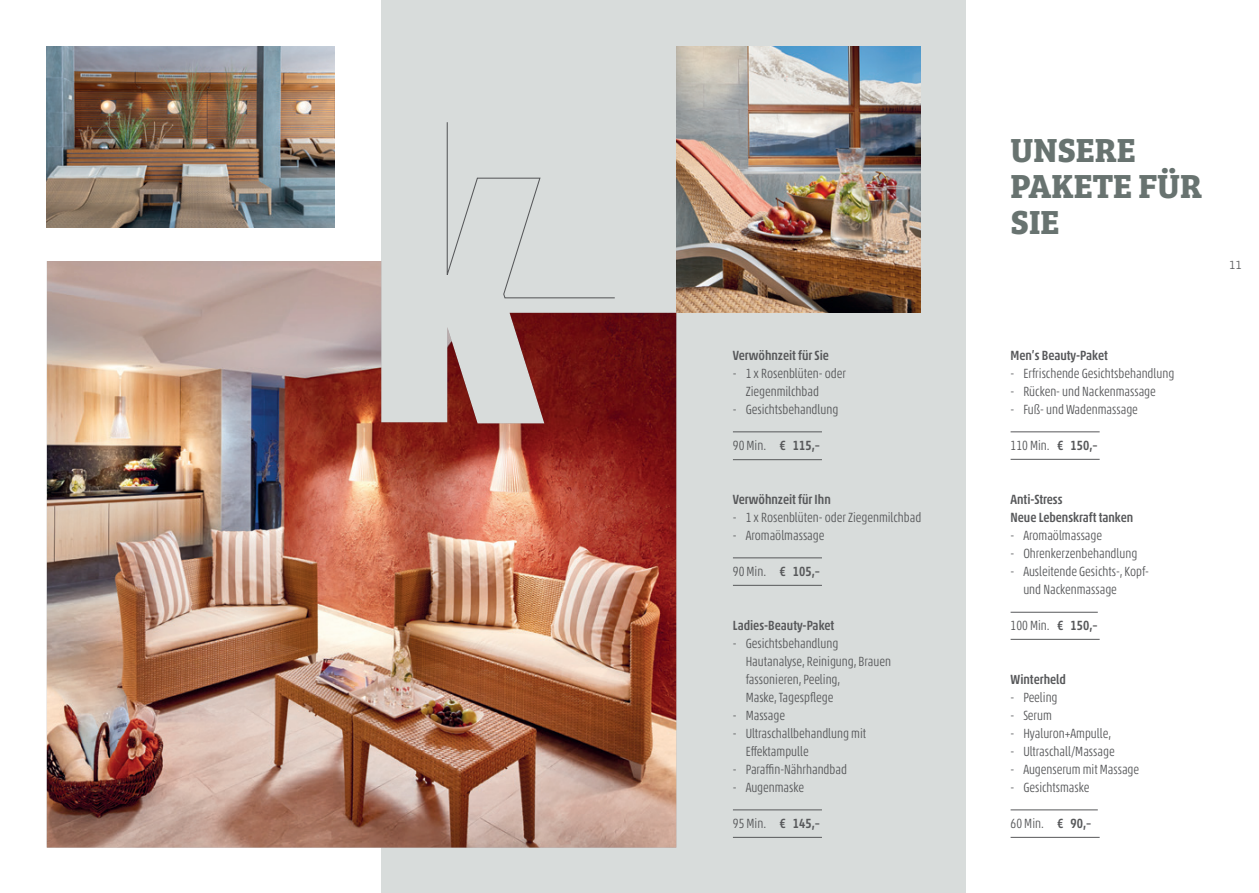
<style>
.page{position:relative;width:1259px;height:893px;background:#fff}
.page>*{position:absolute;margin:0;border:0;box-sizing:border-box;transform-origin:0 0}
.t1{font:700 34.5px/36px "Bree Serif";color:#687370}
.t2{font:300 condensed 13.5px/18px "Akko Pro";color:#57585a}
.t3{font:500 condensed 13.5px/18px "Akko Pro";color:#57585a}
.t4{font:300 12px "Akko Pro";color:#57585a}
.s1{font-weight:500}
</style>
<div class="page">
<div style="left:381px;top:0;width:585px;height:893px;background:#d8dcdb"></div>
<svg style="left:446px;top:122px;width:95px;height:139px"></svg>
<img style="left:47px;top:47px;width:287px;height:180px">
<hr style="left:733px;top:432px;width:89px;height:1px;background:#57585a">
<hr style="left:733px;top:459px;width:89px;height:1px;background:#57585a">
<hr style="left:733px;top:558px;width:89px;height:1px;background:#57585a">
<hr style="left:733px;top:585px;width:89px;height:1px;background:#57585a">
<hr style="left:733px;top:810px;width:89px;height:1px;background:#57585a">
<hr style="left:733px;top:837px;width:89px;height:1px;background:#57585a">
<hr style="left:1010px;top:432px;width:89px;height:1px;background:#57585a">
<hr style="left:1010px;top:459px;width:89px;height:1px;background:#57585a">
<hr style="left:1010px;top:612px;width:87px;height:1px;background:#57585a">
<hr style="left:1010px;top:639px;width:89px;height:1px;background:#57585a">
<hr style="left:1010px;top:810px;width:87px;height:1px;background:#57585a">
<hr style="left:1010px;top:837px;width:89px;height:1px;background:#57585a">
<img style="left:676px;top:47px;width:245px;height:266px">
<img style="left:47px;top:261px;width:629px;height:587px">
<p class="t3" style="left:733px;top:346px;width:98px">Verwöhnzeit für Sie</p>
<p class="t2" style="left:745px;top:364px;width:102px;text-indent:-13px">- 1 x Rosenblüten- oder<br>Ziegenmilchbad</p>
<p class="t2" style="left:733px;top:400px;width:107px">- Gesichtsbehandlung</p>
<p class="t2" style="left:733px;top:436px;width:89px">90 Min. <span class="s1">€ 115,–</span></p>
<p class="t3" style="left:733px;top:490px;width:99px">Verwöhnzeit für Ihn</p>
<p class="t2" style="left:733px;top:508px;width:190px">- 1 x Rosenblüten- oder Ziegenmilchbad</p>
<p class="t2" style="left:733px;top:526px;width:93px">- Aromaölmassage</p>
<p class="t2" style="left:733px;top:562px;width:89px">90 Min. <span class="s1">€ 105,–</span></p>
<p class="t3" style="left:733px;top:616px;width:103px">Ladies-Beauty-Paket</p>
<p class="t2" style="left:745px;top:634px;width:147px;text-indent:-13px">- Gesichtsbehandlung<br>Hautanalyse, Reinigung, Brauen fassonieren, Peeling,<br>Maske, Tagespflege</p>
<p class="t2" style="left:733px;top:706px;width:54px">- Massage</p>
<p class="t2" style="left:745px;top:724px;width:122px;text-indent:-13px">- Ultraschallbehandlung mit<br>Effektampulle</p>
<p class="t2" style="left:733px;top:760px;width:116px">- Paraffin-Nährhandbad</p>
<p class="t2" style="left:733px;top:778px;width:73px">- Augenmaske</p>
<p class="t2" style="left:733px;top:814px;width:89px">95 Min. <span class="s1">€ 145,–</span></p>
<h1 class="t1" style="left:1010px;top:130px;width:193px">UNSERE<br>PAKETE FÜR<br>SIE</h1>
<p class="t4" style="left:1229px;top:257px;width:15px">11</p>
<p class="t3" style="left:1010px;top:346px;width:99px">Men’s Beauty-Paket</p>
<p class="t2" style="left:1010px;top:364px;width:165px">- Erfrischende Gesichtsbehandlung</p>
<p class="t2" style="left:1010px;top:382px;width:147px">- Rücken- und Nackenmassage</p>
<p class="t2" style="left:1010px;top:400px;width:129px">- Fuß- und Wadenmassage</p>
<p class="t2" style="left:1010px;top:436px;width:89px">110 Min. <span class="s1">€ 150,–</span></p>
<p class="t3" style="left:1010px;top:490px;width:124px">Anti-Stress<br>Neue Lebenskraft tanken</p>
<p class="t2" style="left:1010px;top:526px;width:93px">- Aromaölmassage</p>
<p class="t2" style="left:1010px;top:544px;width:128px">- Ohrenkerzenbehandlung</p>
<p class="t2" style="left:1023px;top:562px;width:127px;text-indent:-13px">- Ausleitende Gesichts-, Kopf&shy;und Nackenmassage</p>
<p class="t2" style="left:1010px;top:616px;width:89px">100 Min. <span class="s1">€ 150,–</span></p>
<p class="t3" style="left:1010px;top:670px;width:57px">Winterheld</p>
<p class="t2" style="left:1010px;top:688px;width:48px">- Peeling</p>
<p class="t2" style="left:1010px;top:706px;width:43px">- Serum</p>
<p class="t2" style="left:1010px;top:724px;width:102px">- Hyaluron+Ampulle,</p>
<p class="t2" style="left:1010px;top:742px;width:106px">- Ultraschall/Massage</p>
<p class="t2" style="left:1010px;top:760px;width:130px">- Augenserum mit Massage</p>
<p class="t2" style="left:1010px;top:778px;width:80px">- Gesichtsmaske</p>
<p class="t2" style="left:1010px;top:814px;width:82px">60 Min. <span class="s1">€ 90,–</span></p>
</div>
